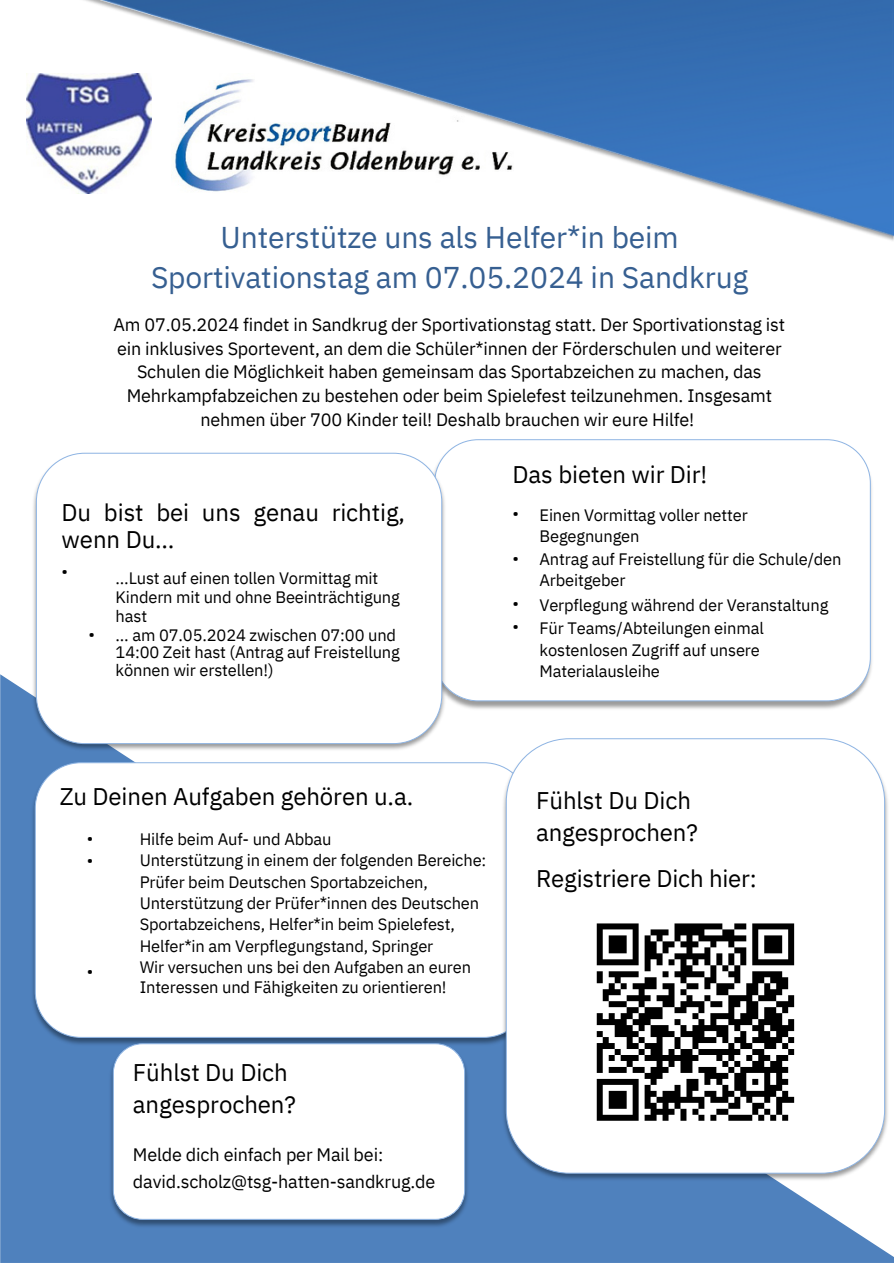
<style>
.page{position:relative;width:894px;height:1264px;background:#fff}
.page>*{position:absolute;margin:0;border:0;box-sizing:border-box;transform-origin:0 0}
.t1{font:30px/39.3px "IBM Plex Sans";letter-spacing:-.005em;color:#365f91;text-align:center}
.t2{font:24px/27px "IBM Plex Sans";letter-spacing:-.005em;color:#000}
.t3{font:18px/23.7px "IBM Plex Sans";letter-spacing:-.01em;color:#000}
.t4{font:16.5px/21.3px "IBM Plex Sans";letter-spacing:-.01em;color:#000}
</style>
<div class="page">
<svg style="left:0;top:674px;width:892px;height:588px;fill:#4f81bd"></svg>
<img style="left:28px;top:760px;width:471px;height:288px">
<div style="left:35px;top:762px;width:494px;height:275px;background:#fff;border-radius:46px"></div>
<img style="left:107px;top:1041px;width:364px;height:189px">
<div style="left:113px;top:1043px;width:351px;height:176px;background:#fff;border-radius:29px"></div>
<div style="left:113px;top:1043px;width:352px;height:176px;border:1px solid #8eb4e3;border-radius:29px"></div>
<img style="left:448px;top:439px;width:427px;height:272px">
<div style="left:434px;top:439px;width:436px;height:262px;background:#fff;border-radius:44px"></div>
<img style="left:30px;top:451px;width:418px;height:302px">
<div style="left:36px;top:453px;width:405px;height:290px;background:#fff;border-radius:48px"></div>
<img style="left:499px;top:736px;width:391px;height:447px">
<div style="left:506px;top:738px;width:378px;height:435px;background:#fff;border-radius:63px"></div>
<img style="left:84px;top:0;width:809px;height:241px">
<img style="left:26px;top:73px;width:125px;height:121px">
<svg style="left:596px;top:923px;width:199px;height:198px"></svg>
<p class="t1" style="left:151px;top:217px;width:598px">Unterstütze uns als Helfer*in beim<br>Sportivationstag am 07.05.2024 in Sandkrug</p>
<p class="t3" style="left:114px;top:312px;width:672px;text-align:center">Am 07.05.2024 findet in Sandkrug der Sportivationstag statt. Der Sportivationstag ist ein inklusives Sportevent, an dem die Schüler*innen der Förderschulen und weiterer Schulen die Möglichkeit haben gemeinsam das Sportabzeichen zu machen, das Mehrkampfabzeichen zu bestehen oder beim Spielefest teilzunehmen. Insgesamt nehmen über 700 Kinder teil! Deshalb brauchen wir eure Hilfe!</p>
<p class="t2" style="left:62px;top:498px;width:345px">Du bist bei uns genau richtig, wenn Du…</p>
<p class="t4" style="left:62px;top:560px;width:8px">•</p>
<p class="t4" style="left:116px;top:568px;width:285px;line-height:19.2px">…Lust auf einen tollen Vormittag mit<br>Kindern mit und ohne Beeinträchtigung hast</p>
<p class="t4" style="left:116px;top:624px;width:282px">… am 07.05.2024 zwischen 07:00 und</p>
<p class="t4" style="left:116px;top:641px;width:285px">14:00 Zeit hast (Antrag auf Freistellung</p>
<p class="t4" style="left:116px;top:659px;width:159px">können wir erstellen!)</p>
<p class="t4" style="left:89px;top:623px;width:8px">•</p>
<p class="t2" style="left:512px;top:461px;width:196px">Das bieten wir Dir!</p>
<p class="t4" style="left:512px;top:502px;width:8px">•</p>
<p class="t4" style="left:512px;top:547px;width:8px">•</p>
<p class="t4" style="left:512px;top:591px;width:8px;line-height:22.5px">• •</p>
<p class="t4" style="left:539px;top:504px;width:210px">Einen Vormittag voller netter<br>Begegnungen</p>
<p class="t4" style="left:539px;top:569px;width:87px">Arbeitgeber</p>
<p class="t4" style="left:539px;top:594px;width:290px">Verpflegung während der Veranstaltung</p>
<p class="t4" style="left:539px;top:616px;width:226px">Für Teams/Abteilungen einmal</p>
<p class="t4" style="left:539px;top:639px;width:222px">kostenlosen Zugriff auf unsere</p>
<p class="t4" style="left:539px;top:660px;width:122px">Materialausleihe</p>
<p class="t4" style="left:539px;top:548px;width:303px">Antrag auf Freistellung für die Schule/den</p>
<p class="t2" style="left:60px;top:782px;width:355px">Zu Deinen Aufgaben gehören u.a.</p>
<p class="t4" style="left:87px;top:826px;width:8px;line-height:22.5px">• •</p>
<p class="t4" style="left:87px;top:959px;width:8px">•</p>
<p class="t4" style="left:140px;top:828px;width:193px">Hilfe beim Auf- und Abbau</p>
<p class="t4" style="left:140px;top:849px;width:348px">Unterstützung in einem der folgenden Bereiche:<br>Prüfer beim Deutschen Sportabzeichen, Unterstützung der Prüfer*innen des Deutschen Sportabzeichens, Helfer*in beim Spielefest, Helfer*in am Verpflegungstand, Springer</p>
<p class="t4" style="left:140px;top:956px;width:333px">Wir versuchen uns bei den Aufgaben an euren</p>
<p class="t4" style="left:140px;top:976px;width:308px">Interessen und Fähigkeiten zu orientieren!</p>
<p class="t2" style="left:133px;top:1058px;width:156px">Fühlst Du Dich</p>
<p class="t2" style="left:133px;top:1090px;width:164px">angesprochen?</p>
<p class="t3" style="left:133px;top:1140px;width:304px;line-height:27px">Melde dich einfach per Mail bei: david.scholz@tsg-hatten-sandkrug.de</p>
<p class="t2" style="left:536px;top:786px;width:156px">Fühlst Du Dich</p>
<p class="t2" style="left:536px;top:808px;width:222px;line-height:46.2px">angesprochen?<br>Registriere Dich hier:</p>
</div>
